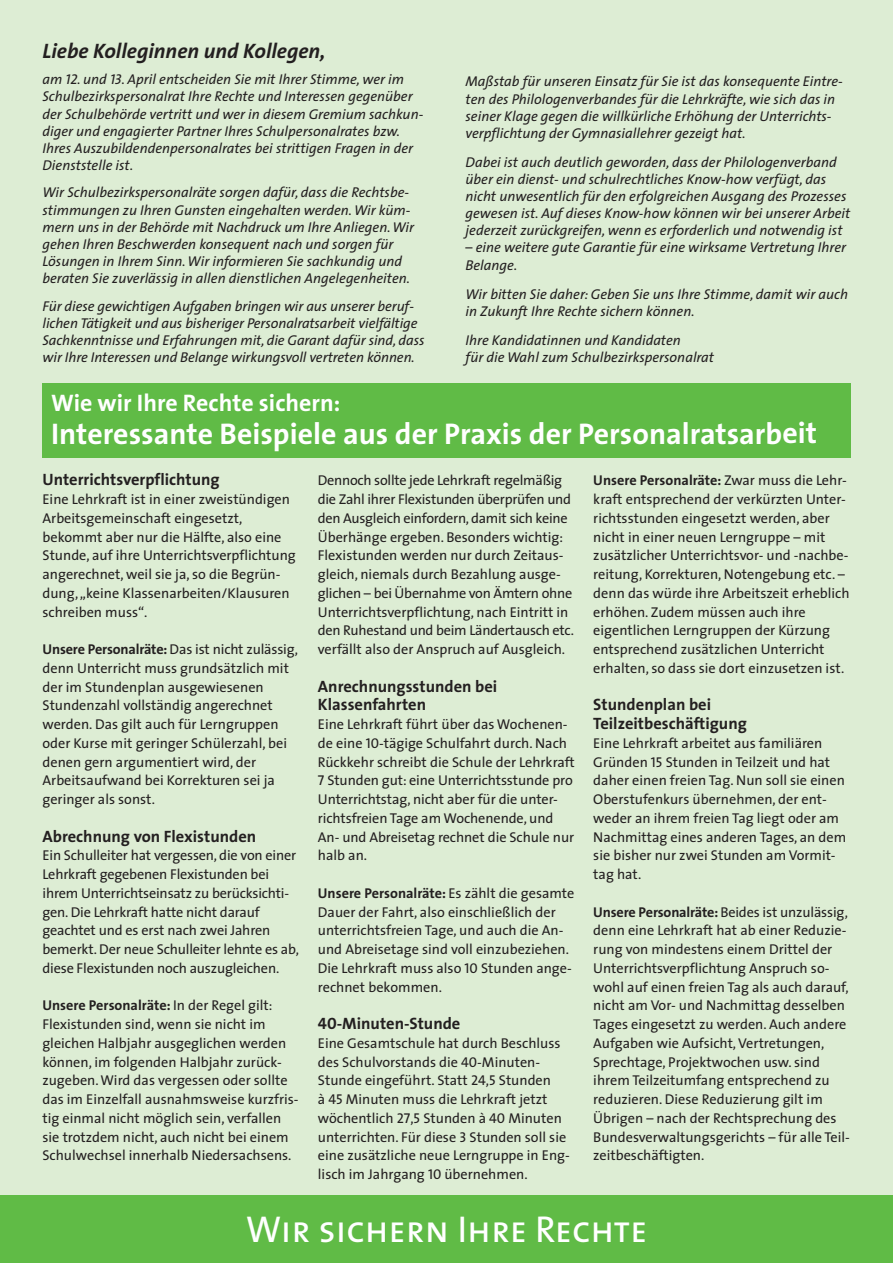
<style>
.page{position:relative;width:893px;height:1263px;background:#ddedd4}
.page>*{position:absolute;margin:0;border:0;box-sizing:border-box;transform-origin:0 0}
.t1{font:37.5px "The Sans Caps";color:#fff}
.t2{font:700 30px "The Sans";color:#fff}
.t3{font:700 24px "The Sans";color:#fff}
.t4{font:italic 700 21px "The Sans";color:#231f20}
.t5{font:700 16.5px/18.8px "The Sans";color:#231f20}
.t6{font:14.25px/18.8px "The Sans";color:#231f20}
.t7{font:italic 14.25px/17.1px "The Sans";color:#231f20}
.t8{font:14.25px/18.8px "The Sans";letter-spacing:-.02em;color:#231f20}
.s1{font-family:"The Sans Caps"}
.s2{font-weight:700}
.s3{font-family:"The Sans Bold Caps";font-weight:400}
</style>
<div class="page">
<div style="left:43px;top:382px;width:808px;height:75px;background:#60bb46"></div>
<div style="left:0;top:1195px;width:893px;height:68px;background:#60bb46"></div>
<h3 class="t4" style="left:43px;top:43px;width:285px">Liebe Kolleginnen und Kollegen,</h3>
<p class="t7" style="left:43px;top:72px;width:382px">am <span class="s1">12</span>. und <span class="s1">13</span>. April entscheiden Sie mit Ihrer Stimme, wer im Schulbezirkspersonalrat Ihre Rechte und Interessen gegenüber der Schulbehörde vertritt und wer in diesem Gremium sachkun&shy;diger und engagierter Partner Ihres Schulpersonalrates bzw.<br>Ihres Auszubildendenpersonalrates bei strittigen Fragen in der Dienststelle ist.</p>
<p class="t7" style="left:43px;top:185px;width:373px">Wir Schulbezirkspersonalräte sorgen dafür, dass die Rechtsbe&shy;stimmungen zu Ihren Gunsten eingehalten werden.Wir küm&shy;mern uns in der Behörde mit Nachdruck um Ihre Anliegen.Wir gehen Ihren Beschwerden konsequent nach und sorgen für Lösungen in Ihrem Sinn.Wir informieren Sie sachkundig und beraten Sie zuverlässig in allen dienstlichen Angelegenheiten.</p>
<p class="t7" style="left:43px;top:299px;width:383px">Für diese gewichtigen Aufgaben bringen wir aus unserer beruf&shy;lichen Tätigkeit und aus bisheriger Personalratsarbeit vielfältige Sachkenntnisse und Erfahrungen mit, die Garant dafür sind, dass wir Ihre Interessen und Belange wirkungsvoll vertreten können.</p>
<p class="t7" style="left:466px;top:74px;width:379px">Maßstab für unseren Einsatz für Sie ist das konsequente Eintre&shy;ten des Philologenverbandes für die Lehrkräfte, wie sich das in seiner Klage gegen die willkürliche Erhöhung der Unterrichts&shy;verpflichtung der Gymnasiallehrer gezeigt hat.</p>
<p class="t7" style="left:466px;top:155px;width:386px">Dabei ist auch deutlich geworden, dass der Philologenverband über ein dienst- und schulrechtliches Know-how verfügt, das nicht unwesentlich für den erfolgreichen Ausgang des Prozesses gewesen ist. Auf dieses Know-how können wir bei unserer Arbeit jederzeit zurückgreifen, wenn es erforderlich und notwendig ist</p>
<p class="t7" style="left:466px;top:240px;width:382px">– eine weitere gute Garantie für eine wirksame Vertretung Ihrer<br>Belange.</p>
<p class="t7" style="left:466px;top:287px;width:384px">Wir bitten Sie daher: Geben Sie uns Ihre Stimme, damit wir auch in Zukunft Ihre Rechte sichern können.</p>
<p class="t7" style="left:466px;top:333px;width:250px">Ihre Kandidatinnen und Kandidaten<br>für die Wahl zum Schulbezirkspersonalrat</p>
<h3 class="t3" style="left:51px;top:393px;width:291px">Wie wir Ihre Rechte sichern:</h3>
<h2 class="t2" style="left:51px;top:422px;width:767px">Interessante Beispiele aus der Praxis der Personalratsarbeit</h2>
<p class="t5" style="left:43px;top:472px;width:179px">Unterrichtsverpflichtung</p>
<p class="t6" style="left:43px;top:491px;width:255px">Eine Lehrkraft ist in einer zweistündigen Arbeitsgemeinschaft eingesetzt, bekommt aber nur die Hälfte, also eine Stunde, auf ihre Unterrichtsverpflichtung angerechnet, weil sie ja, so die Begrün&shy;dung,„keine Klassenarbeiten/Klausuren schreiben muss“.</p>
<p class="t6" style="left:43px;top:641px;width:257px"><span class="s2">Unsere Personalräte:</span> Das ist nicht zulässig, denn Unterricht muss grundsätzlich mit der im Stundenplan ausgewiesenen Stundenzahl vollständig angerechnet werden. Das gilt auch für Lerngruppen oder Kurse mit geringer Schülerzahl, bei denen gern argumentiert wird, der Arbeitsaufwand bei Korrekturen sei ja geringer als sonst.</p>
<p class="t5" style="left:43px;top:828px;width:215px">Abrechnung von Flexistunden</p>
<p class="t6" style="left:42px;top:847px;width:258px">Ein Schulleiter hat vergessen, die von einer Lehrkraft gegebenen Flexistunden bei ihrem Unterrichtseinsatz zu berücksichti&shy;gen. Die Lehrkraft hatte nicht darauf geachtet und es erst nach zwei Jahren bemerkt. Der neue Schulleiter lehnte es ab, diese Flexistunden noch auszugleichen.</p>
<p class="t6" style="left:42px;top:997px;width:258px"><span class="s2">Unsere Personalräte:</span> In der Regel gilt:<br>Flexistunden sind, wenn sie nicht im gleichen Halbjahr ausgeglichen werden können, im folgenden Halbjahr zurück&shy;zugeben.Wird das vergessen oder sollte das im Einzelfall ausnahmsweise kurzfris&shy;tig einmal nicht möglich sein, verfallen sie trotzdem nicht, auch nicht bei einem Schulwechsel innerhalb Niedersachsens.</p>
<p class="t8" style="left:318px;top:472px;width:258px">Dennoch sollte jede Lehrkraft regelmäßig die Zahl ihrer Flexistunden überprüfen und den Ausgleich einfordern,damit sich keine Überhänge ergeben. Besonders wichtig:<br>Flexistunden werden nur durch Zeitaus&shy;gleich, niemals durch Bezahlung ausge&shy;glichen – bei Übernahme von Ämtern ohne Unterrichtsverpflichtung, nach Eintritt in den Ruhestand und beim Ländertausch etc. verfällt also der Anspruch auf Ausgleich.</p>
<p class="t5" style="left:318px;top:678px;width:181px">Anrechnungsstunden bei<br>Klassenfahrten</p>
<p class="t6" style="left:318px;top:716px;width:258px">Eine Lehrkraft führt über das Wochenen&shy;de eine <span class="s1">10</span>-tägige Schulfahrt durch. Nach Rückkehr schreibt die Schule der Lehrkraft <span class="s1">7</span> Stunden gut: eine Unterrichtsstunde pro Unterrichtstag, nicht aber für die unter&shy;richtsfreien Tage am Wochenende, und An- und Abreisetag rechnet die Schule nur halb an.</p>
<p class="t6" style="left:318px;top:885px;width:258px"><span class="s2">Unsere Personalräte:</span> Es zählt die gesamte Dauer der Fahrt, also einschließlich der unterrichtsfreien Tage, und auch die An&shy;und Abreisetage sind voll einzubeziehen.<br>Die Lehrkraft muss also <span class="s1">10</span> Stunden ange&shy;rechnet bekommen.</p>
<p class="t5" style="left:318px;top:1016px;width:144px"><span class="s3">40</span>-Minuten-Stunde</p>
<p class="t6" style="left:318px;top:1035px;width:253px">Eine Gesamtschule hat durch Beschluss des Schulvorstands die <span class="s1">40</span>-Minuten-Stunde eingeführt. Statt <span class="s1">24</span>,<span class="s1">5</span> Stunden<br>à <span class="s1">45</span> Minuten muss die Lehrkraft jetzt wöchentlich <span class="s1">27</span>,<span class="s1">5</span> Stunden à <span class="s1">40</span> Minuten unterrichten. Für diese <span class="s1">3</span> Stunden soll sie eine zusätzliche neue Lerngruppe in Eng&shy;lisch im Jahrgang <span class="s1">10</span> übernehmen.</p>
<p class="t6" style="left:593px;top:472px;width:258px"><span class="s2">Unsere Personalräte:</span> Zwar muss die Lehr&shy;kraft entsprechend der verkürzten Unter&shy;richtsstunden eingesetzt werden, aber nicht in einer neuen Lerngruppe – mit zusätzlicher Unterrichtsvor- und -nachbe&shy;reitung, Korrekturen, Notengebung etc. – denn das würde ihre Arbeitszeit erheblich erhöhen. Zudem müssen auch ihre eigentlichen Lerngruppen der Kürzung entsprechend zusätzlichen Unterricht erhalten, so dass sie dort einzusetzen ist.</p>
<p class="t5" style="left:593px;top:697px;width:155px">Stundenplan bei<br>Teilzeitbeschäftigung</p>
<p class="t6" style="left:593px;top:735px;width:254px">Eine Lehrkraft arbeitet aus familiären Gründen <span class="s1">15</span> Stunden in Teilzeit und hat daher einen freien Tag. Nun soll sie einen Oberstufenkurs übernehmen, der ent&shy;weder an ihrem freien Tag liegt oder am Nachmittag eines anderen Tages, an dem sie bisher nur zwei Stunden am Vormit&shy;tag hat.</p>
<p class="t6" style="left:593px;top:904px;width:258px"><span class="s2">Unsere Personalräte:</span> Beides ist unzulässig, denn eine Lehrkraft hat ab einer Reduzie&shy;rung von mindestens einem Drittel der Unterrichtsverpflichtung Anspruch so&shy;wohl auf einen freien Tag als auch darauf, nicht am Vor- und Nachmittag desselben Tages eingesetzt zu werden. Auch andere Aufgaben wie Aufsicht,Vertretungen, Sprechtage, Projektwochen usw. sind ihrem Teilzeitumfang entsprechend zu reduzieren. Diese Reduzierung gilt im Übrigen – nach der Rechtsprechung des Bundesverwaltungsgerichts – für alle Teil&shy;zeitbeschäftigten.</p>
<h1 class="t1" style="left:246px;top:1217px;width:403px">Wir sichern Ihre Rechte</h1>
</div>
